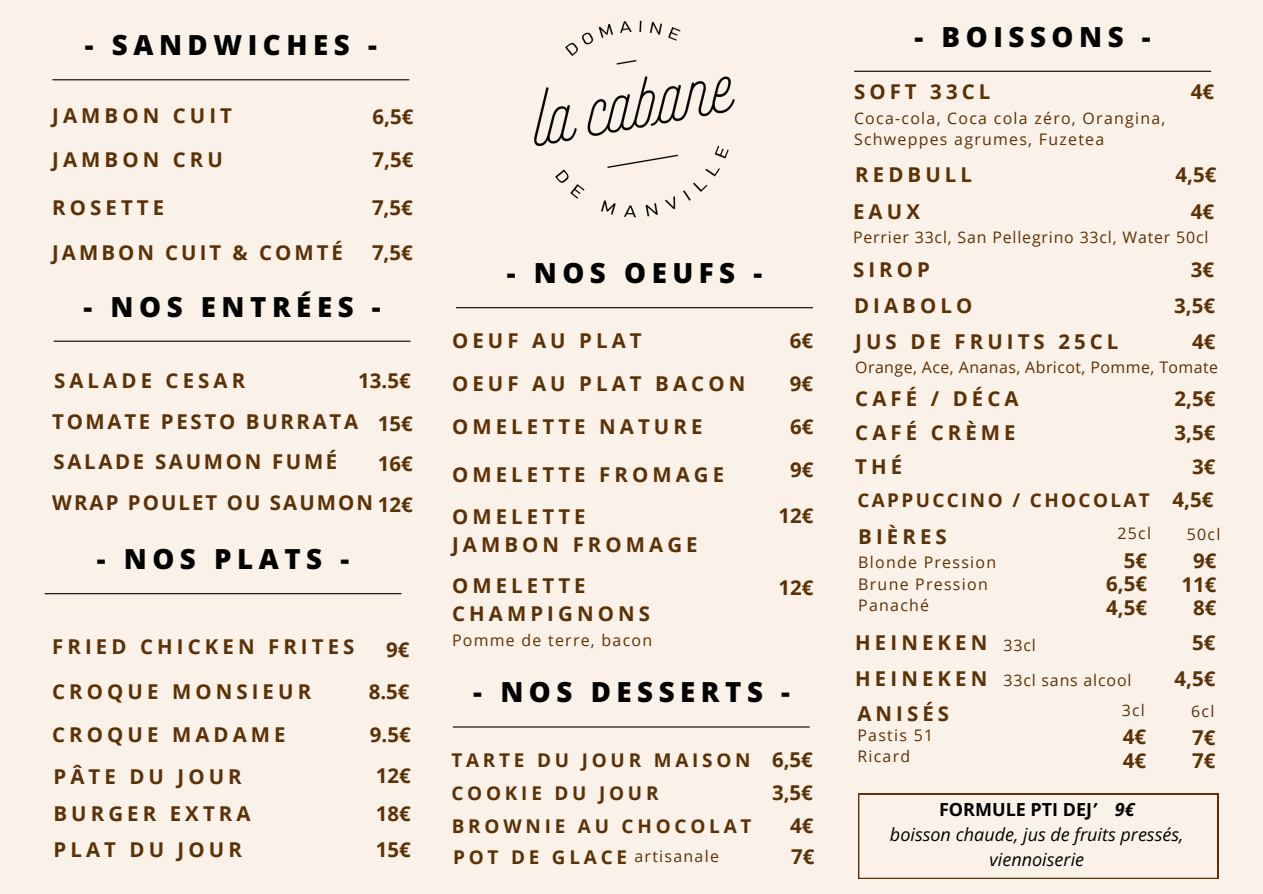
<style>
.page{position:relative;width:1263px;height:894px;background:#fff}
.page>*{position:absolute;margin:0;border:0;box-sizing:border-box;transform-origin:0 0}
.t1{font:800 27.6px "Open Sans";letter-spacing:.2em;color:#000}
.t2{font:700 20.4px/23.7px "Open Sans";letter-spacing:.2em;color:#5b3105}
.t3{font:700 20.4px "Open Sans";letter-spacing:.13em;color:#5b3105}
.t4{font:700 20.4px "Open Sans";letter-spacing:.1em;color:#5b3105}
.t5{font:700 20.4px "Open Sans";letter-spacing:.15em;color:#5b3105}
.t6{font:700 18.9px "Open Sans";letter-spacing:.2em;color:#5b3105}
.t7{font:700 18.9px "Open Sans";letter-spacing:.13em;color:#5b3105}
.t8{font:italic 18px/24.8px "Open Sans";color:#000;text-align:center}
.t9{font:15.9px/21.3px "Open Sans";letter-spacing:.08em;color:#5b3105}
.t10{font:15.9px "Open Sans";letter-spacing:.05em;color:#5b3105}
.t11{font:15.9px "Open Sans";letter-spacing:.03em;color:#5b3105}
.s1{font-weight:700;font-style:normal}
.s2{font-weight:700}
</style>
<div class="page">
<div style="left:0;top:0;width:1263px;height:893px;background:#faf2e8"></div>
<img style="left:534px;top:20px;width:201px;height:198px">
<hr style="left:53px;top:79px;width:356px;height:1px;background:#000">
<hr style="left:54px;top:340px;width:356px;height:1px;background:#000">
<hr style="left:854px;top:71px;width:357px;height:1px;background:#000">
<hr style="left:453px;top:726px;width:356px;height:1px;background:#000">
<hr style="left:456px;top:307px;width:357px;height:1px;background:#000">
<svg style="left:858px;top:793px;width:360px;height:85px"></svg>
<hr style="left:45px;top:593px;width:356px;height:1px;background:#000">
<h2 class="t1" style="left:85px;top:26px;width:293px">- SANDWICHES -</h2>
<h2 class="t2" style="left:52px;top:103px;width:181px">JAMBON CUIT</h2>
<h2 class="t2" style="left:373px;top:104px;width:42px">6,5€</h2>
<h2 class="t2" style="left:52px;top:148px;width:172px">JAMBON CRU</h2>
<h2 class="t2" style="left:373px;top:148px;width:42px">7,5€</h2>
<h2 class="t2" style="left:52px;top:195px;width:114px">ROSETTE</h2>
<h2 class="t2" style="left:372px;top:195px;width:42px">7,5€</h2>
<h2 class="t5" style="left:52px;top:238px;width:292px">JAMBON CUIT &amp; COMTÉ</h2>
<h1 class="t2" style="left:372px;top:240px;width:42px">7,5€</h1>
<h2 class="t1" style="left:83px;top:287px;width:299px">- NOS ENTRÉES -</h2>
<h2 class="t2" style="left:54px;top:368px;width:193px">SALADE CESAR</h2>
<h2 class="t2" style="left:358px;top:368px;width:54px">13.5€</h2>
<h2 class="t3" style="left:52px;top:407px;width:307px">TOMATE PESTO BURRATA</h2>
<h2 class="t2" style="left:378px;top:411px;width:36px">15€</h2>
<h2 class="t3" style="left:53px;top:447px;width:285px">SALADE SAUMON FUMÉ</h2>
<p class="t2" style="left:378px;top:451px;width:36px">16€</p>
<h2 class="t4" style="left:52px;top:487px;width:322px">WRAP POULET OU SAUMON</h2>
<h1 class="t2" style="left:378px;top:491px;width:36px">12€</h1>
<h2 class="t1" style="left:97px;top:539px;width:254px">- NOS PLATS -</h2>
<p class="t2" style="left:52px;top:634px;width:304px">FRIED CHICKEN FRITES</p>
<h2 class="t2" style="left:386px;top:637px;width:25px">9€</h2>
<h2 class="t2" style="left:52px;top:679px;width:260px">CROQUE MONSIEUR</h2>
<h2 class="t2" style="left:369px;top:679px;width:42px">8.5€</h2>
<p class="t2" style="left:52px;top:722px;width:235px">CROQUE MADAME</p>
<h2 class="t2" style="left:370px;top:722px;width:42px">9.5€</h2>
<h2 class="t2" style="left:53px;top:763px;width:190px">PÂTE DU JOUR</h2>
<h2 class="t2" style="left:376px;top:763px;width:36px">12€</h2>
<h2 class="t2" style="left:53px;top:800px;width:199px">BURGER EXTRA</h2>
<h2 class="t2" style="left:376px;top:800px;width:36px">18€</h2>
<h2 class="t2" style="left:53px;top:837px;width:190px">PLAT DU JOUR</h2>
<h1 class="t2" style="left:376px;top:837px;width:36px">15€</h1>
<h2 class="t1" style="left:507px;top:253px;width:257px">- NOS OEUFS -</h2>
<h2 class="t2" style="left:452px;top:328px;width:191px">OEUF AU PLAT</h2>
<p class="t2" style="left:790px;top:328px;width:25px">6€</p>
<h2 class="t2" style="left:452px;top:371px;width:295px">OEUF AU PLAT BACON</h2>
<h2 class="t2" style="left:790px;top:371px;width:25px">9€</h2>
<h2 class="t2" style="left:452px;top:414px;width:252px">OMELETTE NATURE</h2>
<h2 class="t2" style="left:790px;top:414px;width:25px">6€</h2>
<h2 class="t2" style="left:452px;top:461px;width:274px">OMELETTE FROMAGE</h2>
<p class="t2" style="left:790px;top:457px;width:25px">9€</p>
<h2 class="t2" style="left:452px;top:501px;width:247px;line-height:28.2px">OMELETTE<br>JAMBON FROMAGE</h2>
<h2 class="t2" style="left:778px;top:503px;width:36px">12€</h2>
<h2 class="t2" style="left:452px;top:570px;width:199px;line-height:28.2px">OMELETTE<br>CHAMPIGNONS</h2>
<h2 class="t2" style="left:778px;top:575px;width:36px">12€</h2>
<h2 class="t9" style="left:452px;top:629px;width:202px">Pomme de terre, bacon</h2>
<h2 class="t1" style="left:473px;top:672px;width:318px">- NOS DESSERTS -</h2>
<h2 class="t6" style="left:451px;top:746px;width:301px">TARTE DU JOUR MAISON</h2>
<h2 class="t2" style="left:772px;top:747px;width:42px">6,5€</h2>
<h2 class="t6" style="left:451px;top:779px;width:209px">COOKIE DU JOUR</h2>
<p class="t2" style="left:772px;top:780px;width:42px">3,5€</p>
<h2 class="t6" style="left:452px;top:812px;width:301px">BROWNIE AU CHOCOLAT</h2>
<h2 class="t2" style="left:790px;top:813px;width:25px">4€</h2>
<p class="t6" style="left:453px;top:844px;width:176px">POT DE GLACE</p>
<p class="t9" style="left:634px;top:845px;width:86px">artisanale</p>
<p class="t2" style="left:791px;top:844px;width:25px">7€</p>
<h2 class="t1" style="left:915px;top:17px;width:238px">- BOISSONS -</h2>
<h2 class="t2" style="left:854px;top:79px;width:138px">SOFT 33CL</h2>
<h2 class="t2" style="left:1191px;top:79px;width:25px">4€</h2>
<h2 class="t9" style="left:854px;top:107px;width:313px">Coca-cola, Coca cola zéro, Orangina,<br>Schweppes agrumes, Fuzetea</h2>
<h2 class="t2" style="left:855px;top:162px;width:118px">REDBULL</h2>
<h2 class="t2" style="left:1175px;top:162px;width:42px">4,5€</h2>
<h2 class="t2" style="left:853px;top:199px;width:68px">EAUX</h2>
<h2 class="t2" style="left:1191px;top:199px;width:25px">4€</h2>
<h2 class="t10" style="left:853px;top:226px;width:357px">Perrier 33cl, San Pellegrino 33cl, Water 50cl</h2>
<h2 class="t2" style="left:853px;top:257px;width:78px">SIROP</h2>
<p class="t2" style="left:1191px;top:257px;width:25px">3€</p>
<p class="t2" style="left:854px;top:293px;width:120px">DIABOLO</p>
<h2 class="t2" style="left:1174px;top:293px;width:42px">3,5€</h2>
<h2 class="t2" style="left:855px;top:329px;width:265px">JUS DE FRUITS 25CL</h2>
<h2 class="t2" style="left:1192px;top:329px;width:25px">4€</h2>
<h2 class="t11" style="left:855px;top:356px;width:364px">Orange, Ace, Ananas, Abricot, Pomme, Tomate</h2>
<p class="t2" style="left:855px;top:386px;width:165px">CAFÉ / DÉCA</p>
<h1 class="t2" style="left:1175px;top:386px;width:42px">2,5€</h1>
<h2 class="t2" style="left:855px;top:420px;width:162px">CAFÉ CRÈME</h2>
<h2 class="t2" style="left:1175px;top:420px;width:42px">3,5€</h2>
<h2 class="t2" style="left:855px;top:454px;width:49px">THÉ</h2>
<p class="t2" style="left:1192px;top:454px;width:25px">3€</p>
<h2 class="t7" style="left:857px;top:487px;width:294px">CAPPUCCINO / CHOCOLAT</h2>
<h2 class="t2" style="left:1172px;top:487px;width:42px">4,5€</h2>
<h2 class="t2" style="left:858px;top:524px;width:90px">BIÈRES</h2>
<h2 class="t2" style="left:1106px;top:547px;width:42px;text-align:justify;text-indent:18px">5€ 6,5€ 4,5€</h2>
<h2 class="t9" style="left:1117px;top:522px;width:35px">25cl</h2>
<p class="t9" style="left:1187px;top:522px;width:35px">50cl</p>
<h2 class="t2" style="left:1181px;top:548px;width:36px;text-align:center">9€<br>11€<br>8€</h2>
<h2 class="t9" style="left:858px;top:551px;width:139px">Blonde Pression</h2>
<h2 class="t9" style="left:858px;top:572px;width:131px">Brune Pression</h2>
<h2 class="t9" style="left:858px;top:594px;width:72px">Panaché</h2>
<h2 class="t2" style="left:855px;top:630px;width:134px">HEINEKEN</h2>
<p class="t9" style="left:1003px;top:633px;width:34px">33cl</p>
<p class="t2" style="left:1192px;top:630px;width:25px">5€</p>
<p class="t2" style="left:855px;top:665px;width:134px">HEINEKEN</p>
<h3 class="t10" style="left:1003px;top:669px;width:129px">33cl sans alcool</h3>
<h2 class="t2" style="left:1175px;top:665px;width:42px">4,5€</h2>
<h2 class="t2" style="left:857px;top:700px;width:93px">ANISÉS</h2>
<h2 class="t9" style="left:857px;top:723px;width:77px">Pastis 51</h2>
<h2 class="t9" style="left:857px;top:745px;width:54px">Ricard</h2>
<h2 class="t9" style="left:1122px;top:699px;width:25px">3cl</h2>
<h1 class="t2" style="left:1123px;top:724px;width:25px">4€<br>4€</h1>
<h2 class="t9" style="left:1191px;top:699px;width:25px">6cl</h2>
<h2 class="t2" style="left:1192px;top:724px;width:25px">7€<br>7€</h2>
<h2 class="t8" style="left:890px;top:796px;width:295px"><span class="s1">FORMULE PTI DEJ</span><span class="s2">’ 9€<br></span>boisson chaude, jus de fruits pressés, viennoiserie</h2>
</div>
